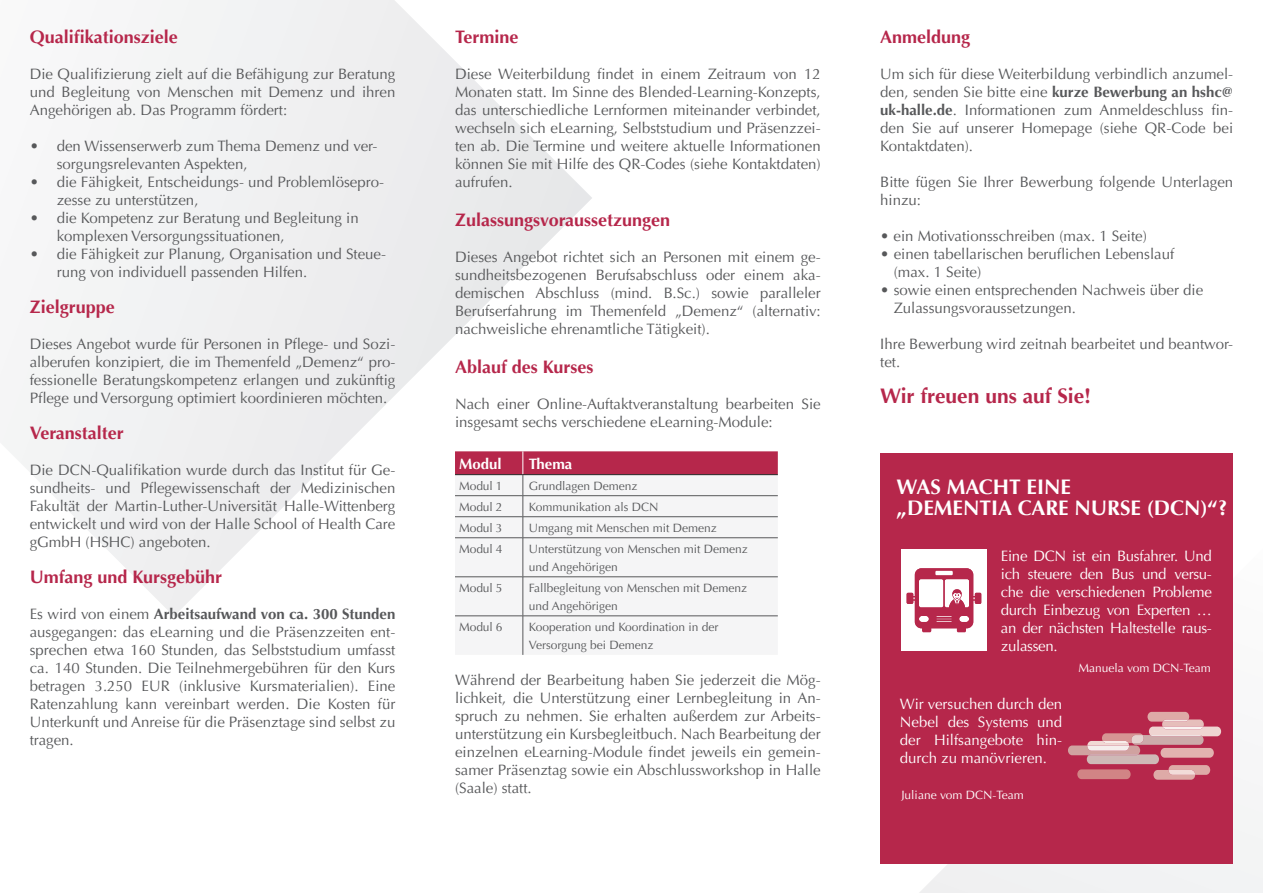
<style>
.page{position:relative;width:1263px;height:893px;background:#fff}
.page>*{position:absolute;margin:0;border:0;box-sizing:border-box;transform-origin:0 0}
.t1{font:700 21px/21px "Optima LT";color:#fff}
.t2{font:700 21px "Optima LT";color:#b6274b}
.t3{font:700 18px "Optima LT";color:#b6274b}
.t4{font:15px/18px "Optima LT";color:#57585a}
.t5{font:15px/18px "Optima LT";letter-spacing:-.02em;color:#fff;text-align:justify}
.t6{font:700 15px "Optima LT";color:#fff}
.t7{font:12px/18px "Optima LT";color:#57585a}
.t8{font:12px "Optima LT";color:#fff}
.s1{font-weight:700}
</style>
<div class="page">
<div style="left:919px;top:803px;width:344px;height:90px;background:#f1f2f3"></div>
<svg style="left:2px;top:0;width:590px;height:616px"></svg>
<div style="left:455px;top:538px;width:323px;height:117px;background:#f5f5f6"></div>
<svg style="left:455px;top:451px;width:323px;height:86px"></svg>
<hr style="left:455px;top:537px;width:68px;height:1px;background:#57585a">
<hr style="left:523px;top:537px;width:255px;height:1px;background:#57585a">
<hr style="left:523px;top:538px;width:1px;height:39px;background:#57585a">
<hr style="left:455px;top:577px;width:68px;height:1px;background:#57585a">
<hr style="left:523px;top:577px;width:255px;height:1px;background:#57585a">
<hr style="left:523px;top:577px;width:1px;height:39px;background:#57585a">
<hr style="left:455px;top:616px;width:68px;height:1px;background:#57585a">
<hr style="left:523px;top:616px;width:255px;height:1px;background:#57585a">
<hr style="left:523px;top:616px;width:1px;height:39px;background:#57585a">
<div style="left:880px;top:453px;width:353px;height:410px;background:#b6274b"></div>
<svg style="left:1068px;top:712px;width:153px;height:68px"></svg>
<div style="left:901px;top:550px;width:85px;height:101px;background:#fff"></div>
<svg style="left:907px;top:568px;width:74px;height:64px"></svg>
<p class="t3" style="left:30px;top:27px;width:150px">Qualifikationsziele</p>
<p class="t4" style="left:30px;top:65px;width:367px;text-align:justify">Die Qualifizierung zielt auf die Befähigung zur Beratung und Begleitung von Menschen mit Demenz und ihren Angehörigen ab. Das Programm fördert:</p>
<p class="t4" style="left:57px;top:137px;width:322px;text-indent:-27px">• den Wissenserwerb zum Thema Demenz und ver&shy;sorgungsrelevanten Aspekten,</p>
<p class="t4" style="left:57px;top:173px;width:329px;text-indent:-27px">• die Fähigkeit, Entscheidungs- und Problemlösepro&shy;zesse zu unterstützen,</p>
<p class="t4" style="left:57px;top:209px;width:303px;text-indent:-27px">• die Kompetenz zur Beratung und Begleitung in komplexen Versorgungssituationen,</p>
<p class="t4" style="left:57px;top:245px;width:331px;text-indent:-27px">• die Fähigkeit zur Planung, Organisation und Steue&shy;rung von individuell passenden Hilfen.</p>
<p class="t3" style="left:30px;top:297px;width:87px">Zielgruppe</p>
<p class="t4" style="left:30px;top:335px;width:367px;text-align:justify">Dieses Angebot wurde für Personen in Pflege- und Sozi&shy;alberufen konzipiert, die im Themenfeld „Demenz“ pro&shy;fessionelle Beratungskompetenz erlangen und zukünftig Pflege und Versorgung optimiert koordinieren möchten.</p>
<p class="t3" style="left:30px;top:423px;width:96px">Veranstalter</p>
<p class="t4" style="left:30px;top:461px;width:367px;text-align:justify">Die DCN-Qualifikation wurde durch das Institut für Ge&shy;sundheits- und Pflegewissenschaft der Medizinischen Fakultät der Martin-Luther-Universität Halle-Wittenberg entwickelt und wird von der Halle School of Health Care gGmbH (HSHC) angeboten.</p>
<p class="t3" style="left:30px;top:567px;width:194px">Umfang und Kursgebühr</p>
<p class="t4" style="left:30px;top:605px;width:367px;text-align:justify">Es wird von einem <span class="s1">Arbeitsaufwand von ca. 300 Stunden </span>ausgegangen: das eLearning und die Präsenzzeiten ent&shy;sprechen etwa 160 Stunden, das Selbststudium umfasst ca. 140 Stunden. Die Teilnehmergebühren für den Kurs betragen 3.250 EUR (inklusive Kursmaterialien). Eine Ratenzahlung kann vereinbart werden. Die Kosten für Unterkunft und Anreise für die Präsenztage sind selbst zu tragen.</p>
<p class="t3" style="left:455px;top:27px;width:65px">Termine</p>
<p class="t4" style="left:455px;top:65px;width:367px;text-align:justify">Diese Weiterbildung findet in einem Zeitraum von 12<br>Monaten statt. Im Sinne des Blended-Learning-Konzepts, das unterschiedliche Lernformen miteinander verbindet, wechseln sich eLearning, Selbststudium und Präsenzzei&shy;ten ab. Die Termine und weitere aktuelle Informationen können Sie mit Hilfe des QR-Codes (siehe Kontaktdaten) aufrufen.</p>
<p class="t3" style="left:455px;top:210px;width:217px">Zulassungsvoraussetzungen</p>
<p class="t4" style="left:455px;top:248px;width:367px;text-align:justify">Dieses Angebot richtet sich an Personen mit einem ge&shy;sundheitsbezogenen Berufsabschluss oder einem aka&shy;demischen Abschluss (mind. B.Sc.) sowie paralleler Berufserfahrung im Themenfeld „Demenz“ (alternativ: nachweisliche ehrenamtliche Tätigkeit).</p>
<p class="t3" style="left:455px;top:357px;width:140px">Ablauf des Kurses</p>
<p class="t4" style="left:455px;top:395px;width:367px">Nach einer Online-Auftaktveranstaltung bearbeiten Sie insgesamt sechs verschiedene eLearning-Module:</p>
<p class="t6" style="left:459px;top:455px;width:44px">Modul</p>
<p class="t6" style="left:529px;top:455px;width:45px">Thema</p>
<p class="t7" style="left:459px;top:477px;width:45px">Modul 1</p>
<p class="t7" style="left:529px;top:477px;width:110px">Grundlagen Demenz</p>
<p class="t7" style="left:459px;top:498px;width:45px">Modul 2</p>
<p class="t7" style="left:529px;top:498px;width:131px">Kommunikation als DCN</p>
<p class="t7" style="left:459px;top:519px;width:45px">Modul 3</p>
<p class="t7" style="left:529px;top:519px;width:189px">Umgang mit Menschen mit Demenz</p>
<p class="t7" style="left:459px;top:540px;width:45px">Modul 4</p>
<p class="t7" style="left:529px;top:540px;width:220px">Unterstützung von Menschen mit Demenz und Angehörigen</p>
<p class="t7" style="left:459px;top:579px;width:45px">Modul 5</p>
<p class="t7" style="left:529px;top:579px;width:220px">Fallbegleitung von Menschen mit Demenz und Angehörigen</p>
<p class="t7" style="left:459px;top:618px;width:45px">Modul 6</p>
<p class="t7" style="left:529px;top:618px;width:191px">Kooperation und Koordination in der<br>Versorgung bei Demenz</p>
<p class="t4" style="left:455px;top:671px;width:367px;text-align:justify">Während der Bearbeitung haben Sie jederzeit die Mög&shy;lichkeit, die Unterstützung einer Lernbegleitung in An&shy;spruch zu nehmen. Sie erhalten außerdem zur Arbeits&shy;unterstützung ein Kursbegleitbuch. Nach Bearbeitung der einzelnen eLearning-Module findet jeweils ein gemein&shy;samer Präsenztag sowie ein Abschlussworkshop in Halle (Saale) statt.</p>
<p class="t3" style="left:880px;top:27px;width:92px">Anmeldung</p>
<p class="t4" style="left:880px;top:65px;width:354px;text-align:justify">Um sich für diese Weiterbildung verbindlich anzumel&shy;den, senden Sie bitte eine <span class="s1">kurze Bewerbung an hshc@ uk-halle.de</span>. Informationen zum Anmeldeschluss fin&shy;den Sie auf unserer Homepage (siehe QR-Code bei Kontaktdaten).</p>
<p class="t4" style="left:880px;top:173px;width:354px">Bitte fügen Sie Ihrer Bewerbung folgende Unterlagen hinzu:</p>
<p class="t4" style="left:880px;top:227px;width:268px">• ein Motivationsschreiben (max. 1 Seite)</p>
<p class="t4" style="left:894px;top:245px;width:282px;text-indent:-14px">• einen tabellarischen beruflichen Lebenslauf (max. 1 Seite)</p>
<p class="t4" style="left:894px;top:281px;width:311px;text-indent:-14px">• sowie einen entsprechenden Nachweis über die<br>Zulassungsvoraussetzungen.</p>
<p class="t4" style="left:880px;top:335px;width:354px">Ihre Bewerbung wird zeitnah bearbeitet und beantwor&shy;tet.</p>
<h1 class="t2" style="left:880px;top:384px;width:212px">Wir freuen uns auf Sie!</h1>
<h1 class="t1" style="left:896px;top:477px;width:332px">WAS MACHT EINE<br>„DEMENTIA CARE NURSE (DCN)“?</h1>
<p class="t5" style="left:1001px;top:547px;width:213px">Eine DCN ist ein Busfahrer. Und ich steuere den Bus und versu&shy;che die verschiedenen Probleme durch Einbezug von Experten … an der nächsten Haltestelle raus&shy;zulassen.</p>
<p class="t8" style="left:1078px;top:661px;width:134px">Manuela vom DCN-Team</p>
<p class="t5" style="left:900px;top:695px;width:164px">Wir versuchen durch den Nebel des Systems und der Hilfsangebote hin&shy;durch zu manövrieren.</p>
<p class="t8" style="left:901px;top:788px;width:124px">Juliane vom DCN-Team</p>
</div>
